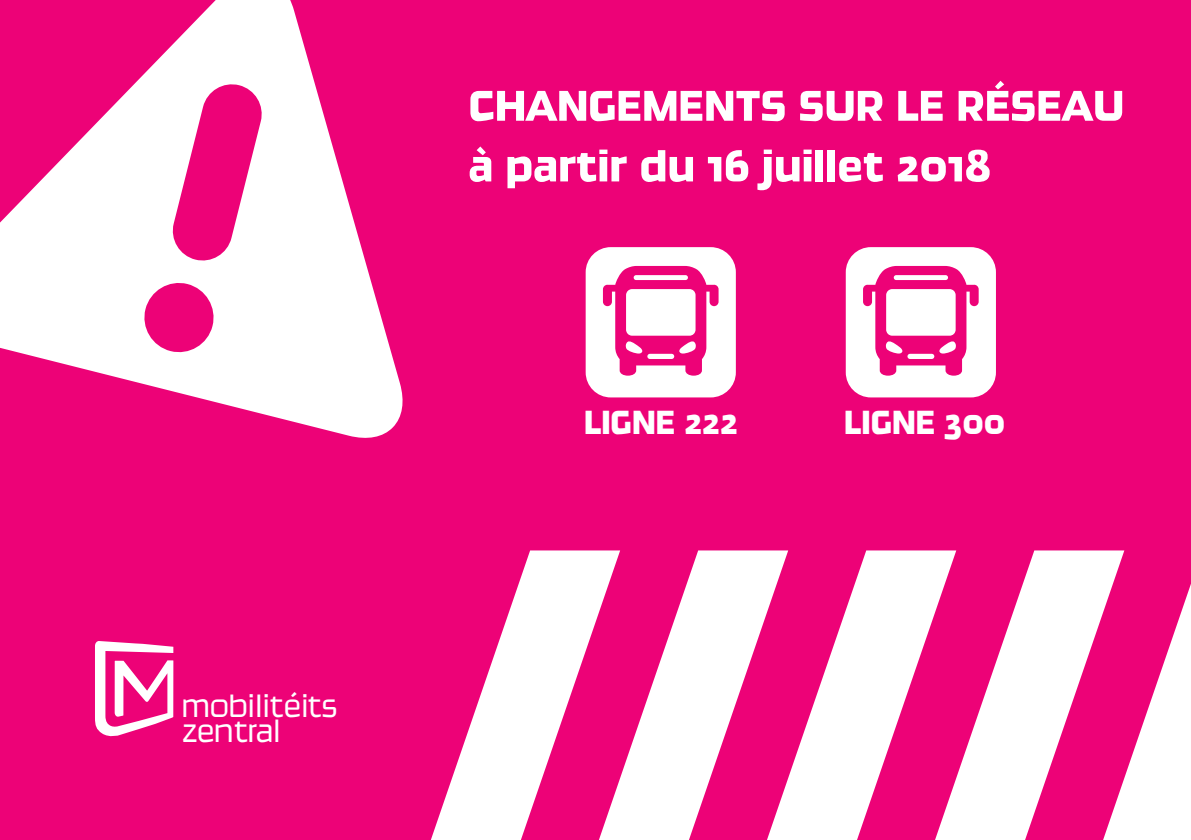
<style>
.page{position:relative;width:1191px;height:840px;background:#fff}
.page>*{position:absolute;margin:0;border:0;box-sizing:border-box;transform-origin:0 0}
.t1{font:50.6px/60.6px "Ginger";color:#fff}
.t2{font:39.4px "Ginger";color:#fff}
.t3{font:300 36.2px "Ginger";letter-spacing:-.01em;color:#fff}
.t4{font:300 36.2px "Ginger";letter-spacing:-.03em;color:#fff}
</style>
<div class="page">
<div style="left:0;top:0;width:1191px;height:839px;background:#ed0277"></div>
<svg style="left:0;top:0;width:403px;height:438px;fill:#fff"></svg>
<svg style="left:170px;top:81px;width:95px;height:182px"></svg>
<svg style="left:141px;top:279px;width:76px;height:76px"></svg>
<svg style="left:431px;top:550px;width:123px;height:289px;fill:#fff"></svg>
<svg style="left:554px;top:550px;width:168px;height:289px;fill:#fff"></svg>
<svg style="left:722px;top:550px;width:168px;height:289px;fill:#fff"></svg>
<svg style="left:890px;top:550px;width:168px;height:289px;fill:#fff"></svg>
<svg style="left:1058px;top:550px;width:133px;height:289px"></svg>
<div style="left:585px;top:247px;width:151px;height:150px;background:#fff;border-radius:25px"></div>
<svg style="left:603px;top:266px;width:115px;height:109px"></svg>
<div style="left:845px;top:247px;width:151px;height:150px;background:#fff;border-radius:25px"></div>
<svg style="left:863px;top:266px;width:115px;height:109px"></svg>
<svg style="left:95px;top:641px;width:78px;height:96px"></svg>
<p class="t3" style="left:182px;top:687px;width:158px">mobilitéits</p>
<p class="t4" style="left:182px;top:712px;width:100px">zentral</p>
<p class="t1" style="left:468px;top:75px;width:657px">CHANGEMENTS SUR LE RÉSEAU à partir du 16 juillet 2018</p>
<p class="t2" style="left:584px;top:402px;width:155px">LIGNE 222</p>
<p class="t2" style="left:844px;top:402px;width:162px">LIGNE 300</p>
</div>
